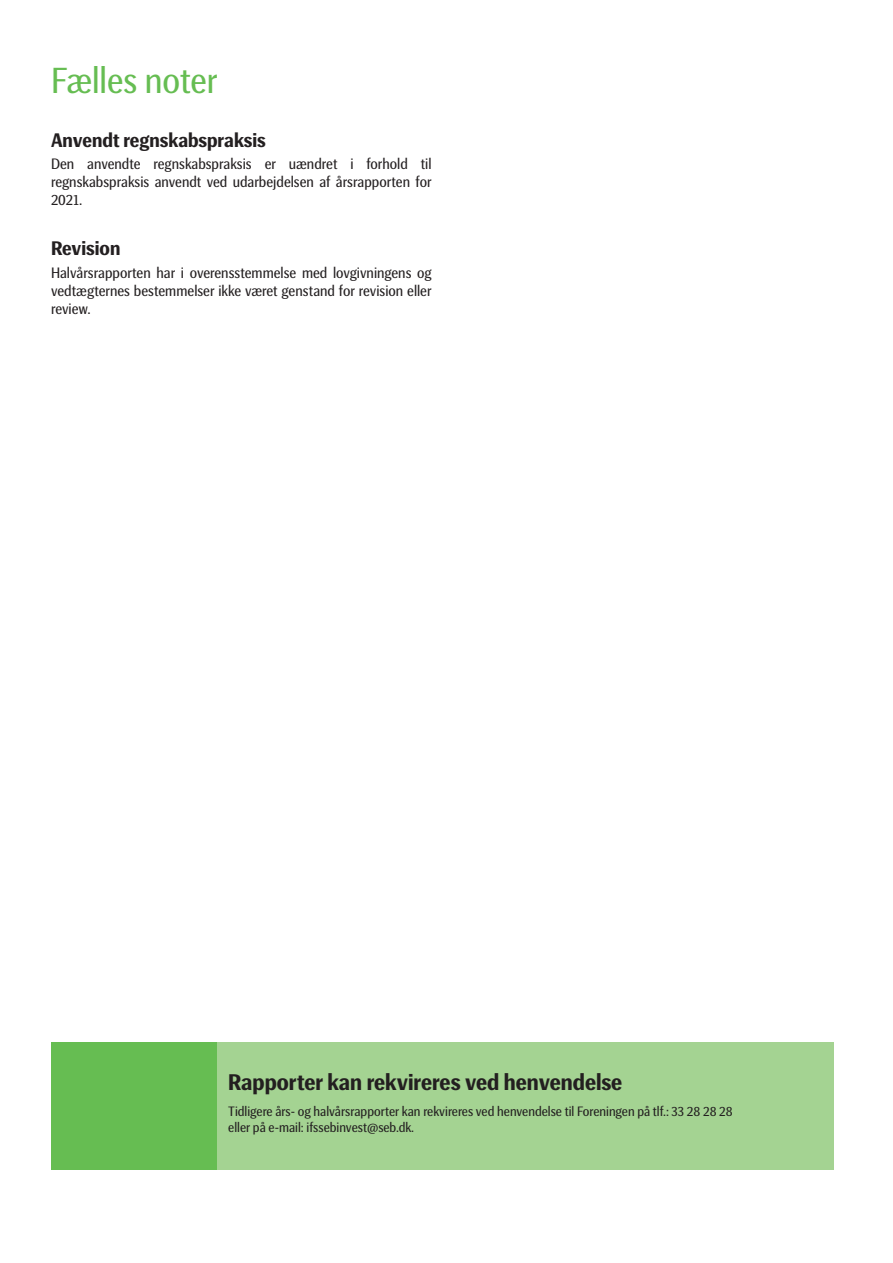
<style>
.page{position:relative;width:893px;height:1263px;background:#fff}
.page>*{position:absolute;margin:0;border:0;box-sizing:border-box;transform-origin:0 0}
.TOC_Overskrift_1{font:36px "SEB Basic";color:#66bd52}
.Overskrift{font:700 22.5px "SEB Basic";color:#231f20}
.TOC_Overskrift_3{font:700 19.5px "SEB Basic";color:#231f20}
.Bodytekst{font:15px/18px "SEB Basic";color:#231f20;text-align:justify}
.Body_tekst{font:13.5px/16.2px "SEB Basic";color:#231f20}
</style>
<div class="page">
<div style="left:217px;top:1042px;width:616px;height:127px;background:#a4d392"></div>
<div style="left:51px;top:1042px;width:166px;height:127px;background:#66bd52"></div>
<p class="TOC_Overskrift_1" style="left:51px;top:60px;width:168px">Fælles noter</p>
<p class="TOC_Overskrift_3" style="left:51px;top:129px;width:216px">Anvendt regnskabspraksis</p>
<p class="Bodytekst" style="left:51px;top:156px;width:382px">Den anvendte regnskabspraksis er uændret i forhold til regnskabspraksis anvendt ved udarbejdelsen af årsrapporten for 2021.</p>
<p class="TOC_Overskrift_3" style="left:51px;top:238px;width:71px">Revision</p>
<p class="Bodytekst" style="left:51px;top:264px;width:382px">Halvårsrapporten har i overensstemmelse med lovgivningens og vedtægternes bestemmelser ikke været genstand for revision eller review.</p>
<p class="Overskrift" style="left:228px;top:1070px;width:396px">Rapporter kan rekvireres ved henvendelse</p>
<p class="Body_tekst" style="left:228px;top:1103px;width:506px">Tidligere års- og halvårsrapporter kan rekvireres ved henvendelse til Foreningen på tlf.: 33 28 28 28 eller på e-mail: ifssebinvest@seb.dk.</p>
</div>
